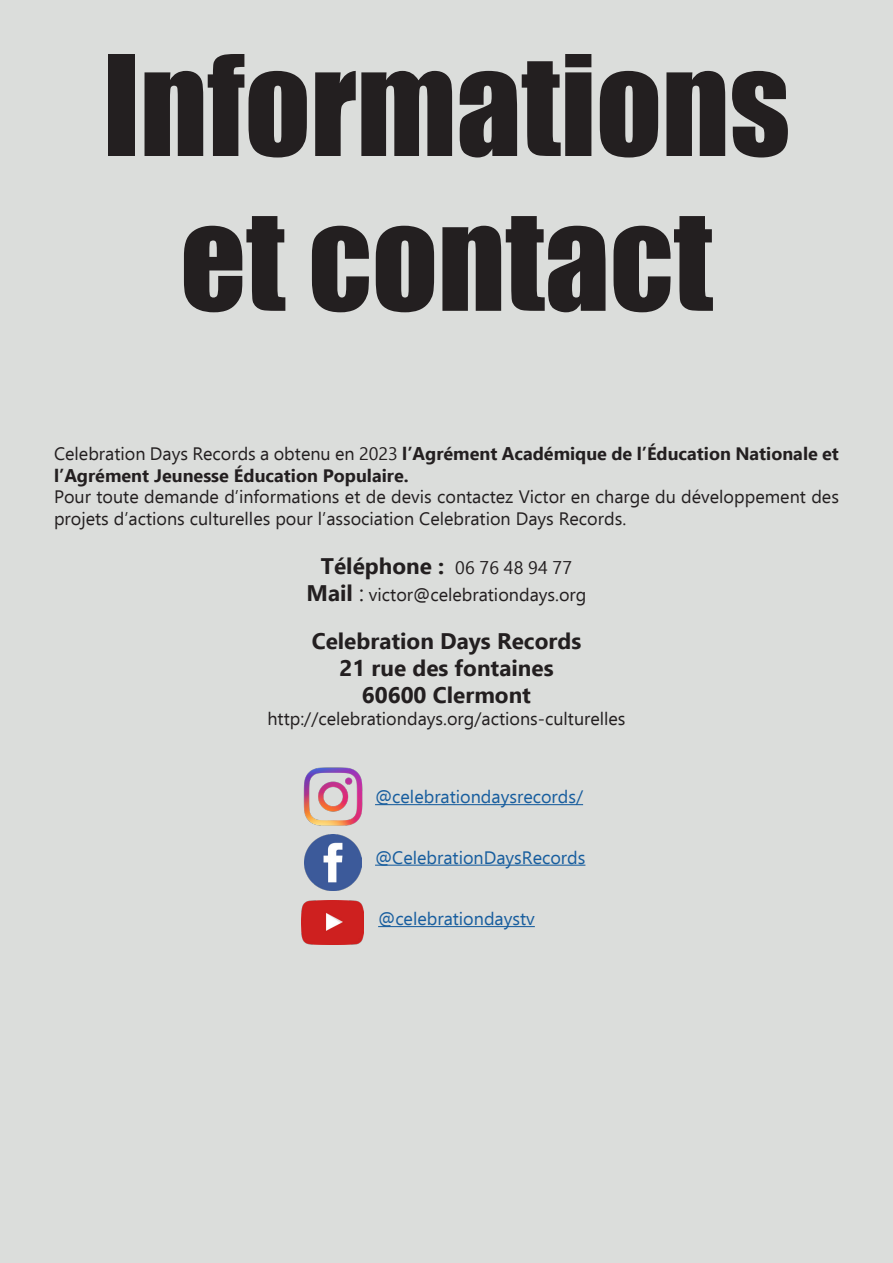
<style>
.page{position:relative;width:893px;height:1263px;background:#dbdddb}
.page>*{position:absolute;margin:0;border:0;box-sizing:border-box;transform-origin:0 0}
.Titre_1{font:129px/154.8px "Impact";color:#231f20;text-align:center}
.t1{font:700 22.5px "Ebrima";color:#231f20}
.t2{font:18px/21.6px "Ebrima";color:#231f20}
.t3{font:700 18px/21.6px "Ebrima";color:#231f20}
.t4{font:18px "Ebrima";color:#175d9e}
.s1{font-weight:400}
.s2{font-weight:400;font-size:18px}
.s3{font-weight:700;font-size:22.5px}
.s4{font-size:22.5px}
</style>
<div class="page">
<img style="left:303px;top:767px;width:60px;height:59px">
<img style="left:305px;top:834px;width:56px;height:56px">
<img style="left:301px;top:900px;width:63px;height:44px">
<hr style="left:375px;top:804px;width:208px;height:1px;background:#175d9e">
<hr style="left:375px;top:865px;width:210px;height:1px;background:#175d9e">
<hr style="left:378px;top:926px;width:157px;height:1px;background:#175d9e">
<p class="Titre_1" style="left:103px;top:25px;width:689px">Informations et contact</p>
<p class="t3" style="left:54px;top:442px;width:786px"><span class="s1">Celebration Days Records a obtenu en 2023</span> l’Agrément Académique de l’Éducation Nationale et l’Agrément Jeunesse Éducation Populaire.</p>
<p class="t2" style="left:54px;top:486px;width:786px">Pour toute demande d’informations et de devis contactez Victor en charge du développement des projets d’actions culturelles pour l’association Celebration Days Records.</p>
<p class="t1" style="left:321px;top:548px;width:253px">Téléphone : <span class="s2">06 76 48 94 77</span></p>
<p class="t2" style="left:306px;top:583px;width:281px"><span class="s3">Mail</span> <span class="s4">:</span> victor@celebrationdays.org</p>
<p class="t1" style="left:312px;top:623px;width:271px">Celebration Days Records</p>
<p class="t1" style="left:339px;top:650px;width:216px">21 rue des fontaines</p>
<p class="t1" style="left:362px;top:677px;width:171px">60600 Clermont</p>
<p class="t2" style="left:267px;top:707px;width:360px">http://celebrationdays.org/actions-culturelles</p>
<p class="t4" style="left:375px;top:783px;width:210px">@celebrationdaysrecords/</p>
<p class="t4" style="left:375px;top:844px;width:212px">@CelebrationDaysRecords</p>
<p class="t4" style="left:378px;top:905px;width:158px">@celebrationdaystv</p>
</div>
